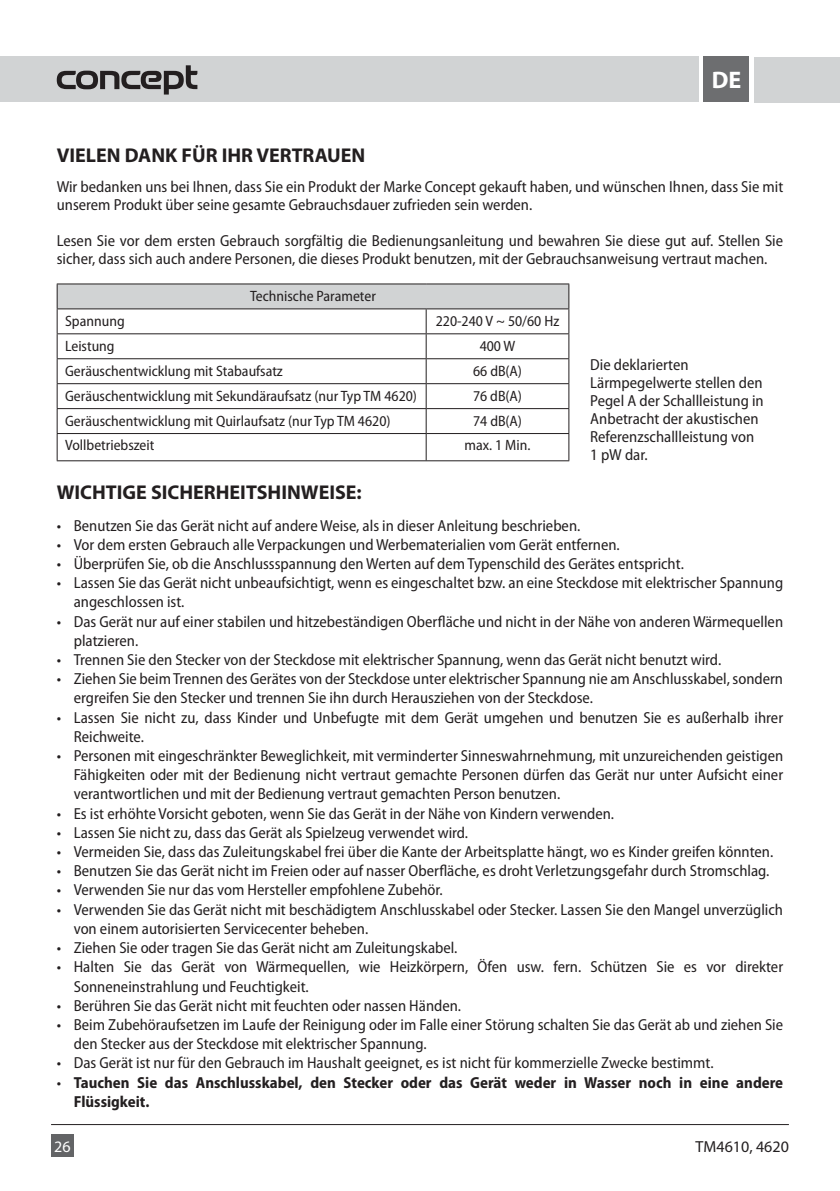
<style>
.page{position:relative;width:840px;height:1191px;background:#fff}
.page>*{position:absolute;margin:0;border:0;box-sizing:border-box;transform-origin:0 0}
.t1{font:700 24px "Myriad Pro";color:#fff}
.t2{font:700 20px "Myriad Pro";color:#231f20}
.t3{font:semi-condensed 16px/19.2px "Myriad Pro";color:#231f20}
.t4{font:700 semi-condensed 16px/19.2px "Myriad Pro";color:#231f20}
.t5{font:16px "Myriad Pro";color:#231f20}
.t6{font:16px "Myriad Pro";color:#fff}
.t7{font:semi-condensed 15px "Myriad Pro";color:#231f20}
.s1{font-weight:400}
</style>
<div class="page">
<div style="left:0;top:57px;width:697px;height:45px;background:#d1d3d4"></div>
<div style="left:754px;top:57px;width:85px;height:46px;background:#d1d3d4"></div>
<div style="left:703px;top:57px;width:45px;height:45px;background:#6d6e70"></div>
<svg style="left:57px;top:65px;width:140px;height:30px"></svg>
<hr style="left:51px;top:1124px;width:737px;height:1px;background:#231f20">
<div style="left:51px;top:1134px;width:23px;height:23px;background:#636466"></div>
<div style="left:57px;top:284px;width:511px;height:25px;background:#d1d3d4"></div>
<svg style="left:58px;top:309px;width:510px;height:151px"></svg>
<hr style="left:57px;top:283px;width:369px;height:1px;background:#231f20">
<hr style="left:426px;top:283px;width:143px;height:1px;background:#231f20">
<hr style="left:57px;top:308px;width:369px;height:1px;background:#231f20">
<hr style="left:426px;top:308px;width:143px;height:1px;background:#231f20">
<hr style="left:57px;top:333px;width:369px;height:1px;background:#231f20">
<hr style="left:426px;top:333px;width:143px;height:1px;background:#231f20">
<hr style="left:57px;top:358px;width:369px;height:1px;background:#231f20">
<hr style="left:426px;top:358px;width:143px;height:1px;background:#231f20">
<hr style="left:57px;top:383px;width:369px;height:1px;background:#231f20">
<hr style="left:426px;top:383px;width:143px;height:1px;background:#231f20">
<hr style="left:57px;top:408px;width:369px;height:1px;background:#231f20">
<hr style="left:426px;top:408px;width:143px;height:1px;background:#231f20">
<hr style="left:57px;top:433px;width:369px;height:1px;background:#231f20">
<svg style="left:57px;top:284px;width:1px;height:176px"></svg>
<hr style="left:426px;top:433px;width:143px;height:1px;background:#231f20">
<svg style="left:425px;top:309px;width:1px;height:151px"></svg>
<svg style="left:568px;top:284px;width:1px;height:176px"></svg>
<hr style="left:57px;top:460px;width:512px;height:1px;background:#231f20">
<p class="t2" style="left:57px;top:148px;width:310px">VIELEN DANK FÜR IHR VERTRAUEN</p>
<h1 class="t1" style="left:711px;top:71px;width:31px">DE</h1>
<p class="t3" style="left:57px;top:179px;width:727px;line-height:18px">Wir bedanken uns bei Ihnen, dass Sie ein Produkt der Marke Concept gekauft haben, und wünschen Ihnen, dass Sie mit unserem Produkt über seine gesamte Gebrauchsdauer zufrieden sein werden.</p>
<p class="t3" style="left:57px;top:233px;width:727px;line-height:18px">Lesen Sie vor dem ersten Gebrauch sorgfältig die Bedienungsanleitung und bewahren Sie diese gut auf. Stellen Sie sicher, dass sich auch andere Personen, die dieses Produkt benutzen, mit der Gebrauchsanweisung vertraut machen.</p>
<p class="t7" style="left:250px;top:290px;width:127px">Technische Parameter</p>
<p class="t7" style="left:65px;top:315px;width:61px">Spannung</p>
<p class="t7" style="left:435px;top:315px;width:125px">220-240 V ~ 50/60 Hz</p>
<p class="t7" style="left:65px;top:340px;width:51px">Leistung</p>
<p class="t7" style="left:479px;top:340px;width:37px">400 W</p>
<p class="t7" style="left:65px;top:365px;width:219px">Geräuschentwicklung mit Stabaufsatz</p>
<p class="t7" style="left:473px;top:365px;width:50px">66 dB(A)</p>
<p class="t7" style="left:65px;top:390px;width:353px">Geräuschentwicklung mit Sekundäraufsatz (nur Typ TM 4620)</p>
<p class="t7" style="left:473px;top:390px;width:50px">76 dB(A)</p>
<p class="t7" style="left:65px;top:415px;width:327px">Geräuschentwicklung mit Quirlaufsatz (nur Typ TM 4620)</p>
<p class="t7" style="left:473px;top:415px;width:50px">74 dB(A)</p>
<p class="t7" style="left:65px;top:440px;width:91px">Vollbetriebszeit</p>
<p class="t7" style="left:464px;top:440px;width:67px">max. 1 Min.</p>
<p class="t3" style="left:590px;top:357px;width:175px;line-height:18px">Die deklarierten<br>Lärmpegelwerte stellen den<br>Pegel A der Schallleistung in<br>Anbetracht der akustischen<br>Referenzschallleistung von<br>1 pW dar.</p>
<p class="t2" style="left:57px;top:485px;width:306px">WICHTIGE SICHERHEITSHINWEISE:</p>
<p class="t3" style="left:57px;top:517px;width:525px">• Benutzen Sie das Gerät nicht auf andere Weise, als in dieser Anleitung beschrieben.</p>
<p class="t3" style="left:57px;top:536px;width:564px">• Vor dem ersten Gebrauch alle Verpackungen und Werbematerialien vom Gerät entfernen.</p>
<p class="t3" style="left:57px;top:555px;width:628px">• Überprüfen Sie, ob die Anschlussspannung den Werten auf dem Typenschild des Gerätes entspricht.</p>
<p class="t3" style="left:74px;top:575px;width:710px;text-indent:-17px">• Lassen Sie das Gerät nicht unbeaufsichtigt, wenn es eingeschaltet bzw. an eine Steckdose mit elektrischer Spannung angeschlossen ist.</p>
<p class="t3" style="left:74px;top:613px;width:710px;text-indent:-17px">• Das Gerät nur auf einer stabilen und hitzebeständigen Oberfläche und nicht in der Nähe von anderen Wärmequellen platzieren.</p>
<p class="t3" style="left:57px;top:651px;width:665px">• Trennen Sie den Stecker von der Steckdose mit elektrischer Spannung, wenn das Gerät nicht benutzt wird.</p>
<p class="t3" style="left:74px;top:671px;width:710px;text-indent:-17px">• Ziehen Sie beim Trennen des Gerätes von der Steckdose unter elektrischer Spannung nie am Anschlusskabel, sondern ergreifen Sie den Stecker und trennen Sie ihn durch Herausziehen von der Steckdose.</p>
<p class="t3" style="left:74px;top:709px;width:710px;text-indent:-17px">• Lassen Sie nicht zu, dass Kinder und Unbefugte mit dem Gerät umgehen und benutzen Sie es außerhalb ihrer<br>Reichweite.</p>
<p class="t3" style="left:74px;top:747px;width:710px;text-align:justify;text-indent:-17px">• Personen mit eingeschränkter Beweglichkeit, mit verminderter Sinneswahrnehmung, mit unzureichenden geistigen Fähigkeiten oder mit der Bedienung nicht vertraut gemachte Personen dürfen das Gerät nur unter Aufsicht einer verantwortlichen und mit der Bedienung vertraut gemachten Person benutzen.</p>
<p class="t3" style="left:57px;top:805px;width:558px">• Es ist erhöhte Vorsicht geboten, wenn Sie das Gerät in der Nähe von Kindern verwenden.</p>
<p class="t3" style="left:57px;top:824px;width:413px">• Lassen Sie nicht zu, dass das Gerät als Spielzeug verwendet wird.</p>
<p class="t3" style="left:57px;top:843px;width:717px">• Vermeiden Sie, dass das Zuleitungskabel frei über die Kante der Arbeitsplatte hängt, wo es Kinder greifen könnten.</p>
<p class="t3" style="left:57px;top:863px;width:713px">• Benutzen Sie das Gerät nicht im Freien oder auf nasser Oberfläche, es droht Verletzungsgefahr durch Stromschlag.</p>
<p class="t3" style="left:57px;top:882px;width:387px">• Verwenden Sie nur das vom Hersteller empfohlene Zubehör.</p>
<p class="t3" style="left:74px;top:901px;width:710px;text-indent:-17px">• Verwenden Sie das Gerät nicht mit beschädigtem Anschlusskabel oder Stecker. Lassen Sie den Mangel unverzüglich von einem autorisierten Servicecenter beheben.</p>
<p class="t3" style="left:57px;top:939px;width:402px">• Ziehen Sie oder tragen Sie das Gerät nicht am Zuleitungskabel.</p>
<p class="t3" style="left:74px;top:959px;width:710px;text-indent:-17px">• Halten Sie das Gerät von Wärmequellen, wie Heizkörpern, Öfen usw. fern. Schützen Sie es vor direkter<br>Sonneneinstrahlung und Feuchtigkeit.</p>
<p class="t3" style="left:57px;top:997px;width:406px">• Berühren Sie das Gerät nicht mit feuchten oder nassen Händen.</p>
<p class="t3" style="left:74px;top:1016px;width:710px;text-indent:-17px">• Beim Zubehöraufsetzen im Laufe der Reinigung oder im Falle einer Störung schalten Sie das Gerät ab und ziehen Sie den Stecker aus der Steckdose mit elektrischer Spannung.</p>
<p class="t3" style="left:57px;top:1055px;width:658px">• Das Gerät ist nur für den Gebrauch im Haushalt geeignet, es ist nicht für kommerzielle Zwecke bestimmt.</p>
<p class="t4" style="left:74px;top:1074px;width:710px;text-indent:-17px"><span class="s1">•</span> Tauchen Sie das Anschlusskabel, den Stecker oder das Gerät weder in Wasser noch in eine andere<br>Flüssigkeit.</p>
<p class="t6" style="left:54px;top:1140px;width:18px">26</p>
<p class="t5" style="left:695px;top:1140px;width:95px">TM4610, 4620</p>
</div>
